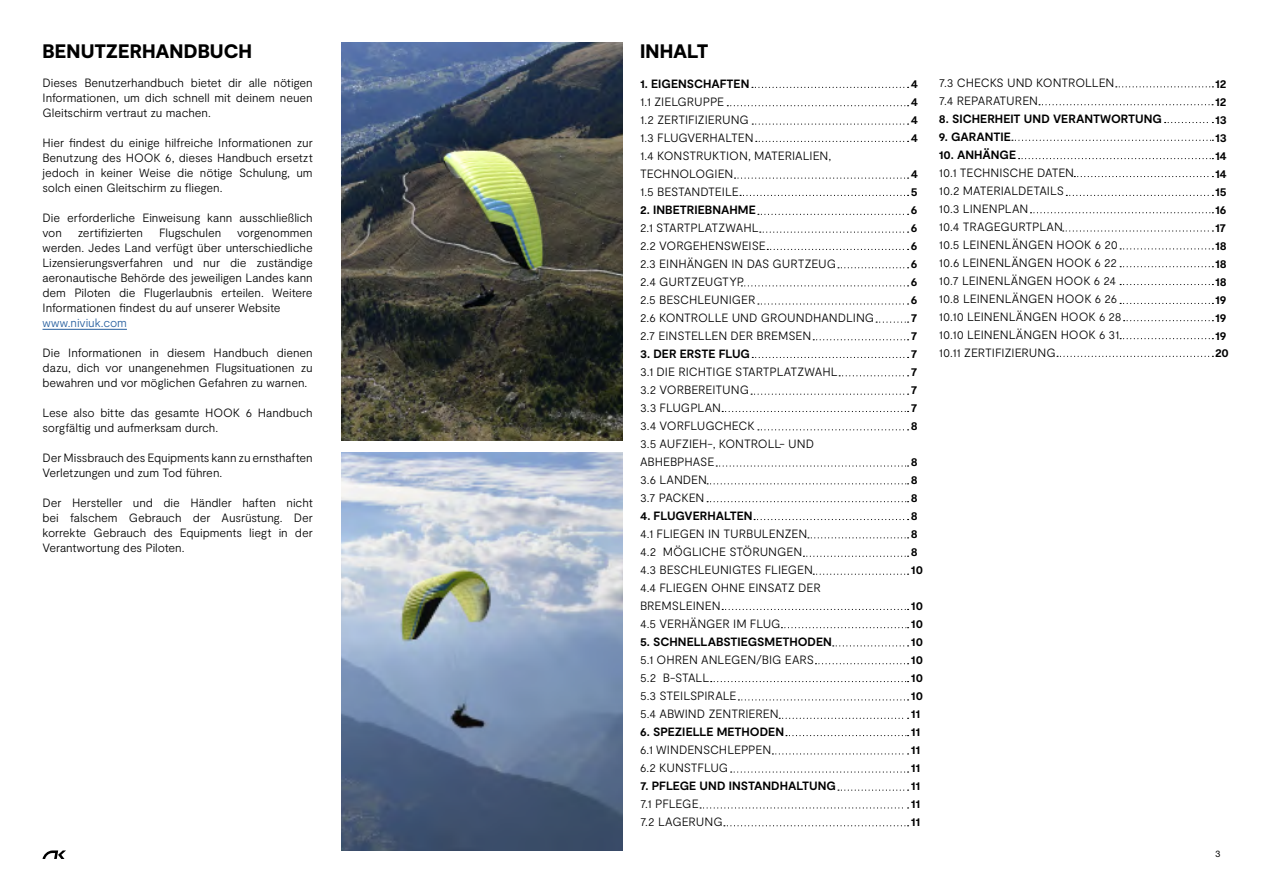
<style>
.page{position:relative;width:1263px;height:893px;background:#fff}
.page>*{position:absolute;margin:0;border:0;box-sizing:border-box;transform-origin:0 0}
.t1{font:900 19.5px "Moderat";color:#000}
.t2{font:300 12px/18px "Moderat";letter-spacing:-.01em;color:#000}
.t3{font:700 12px/18px "Moderat";color:#000;text-align:justify}
.t4{font:300 12px "Moderat";letter-spacing:-.005em;color:#265e9e}
.t5{font:9px "Helvetica Neue LT Std";color:#000}
</style>
<div class="page">
<hr style="left:43px;top:329px;width:84px;height:1px;background:#265e9e">
<img style="left:341px;top:43px;width:282px;height:397px">
<img style="left:341px;top:453px;width:282px;height:397px">
<svg style="left:752px;top:87px;width:156px;height:1px"></svg>
<svg style="left:1116px;top:86px;width:97px;height:1px"></svg>
<svg style="left:722px;top:411px;width:186px;height:1px"></svg>
<svg style="left:758px;top:429px;width:150px;height:1px"></svg>
<svg style="left:740px;top:195px;width:168px;height:1px"></svg>
<svg style="left:1066px;top:195px;width:147px;height:1px"></svg>
<svg style="left:754px;top:519px;width:154px;height:1px"></svg>
<svg style="left:781px;top:627px;width:127px;height:1px"></svg>
<svg style="left:756px;top:141px;width:152px;height:1px"></svg>
<svg style="left:1012px;top:140px;width:201px;height:1px"></svg>
<svg style="left:767px;top:249px;width:141px;height:1px"></svg>
<svg style="left:752px;top:357px;width:156px;height:1px"></svg>
<svg style="left:711px;top:681px;width:197px;height:1px"></svg>
<svg style="left:727px;top:105px;width:181px;height:1px"></svg>
<svg style="left:1039px;top:104px;width:174px;height:1px"></svg>
<svg style="left:758px;top:214px;width:150px;height:1px"></svg>
<svg style="left:1030px;top:212px;width:183px;height:1px"></svg>
<svg style="left:1063px;top:230px;width:150px;height:2px"></svg>
<svg style="left:1120px;top:248px;width:93px;height:1px"></svg>
<svg style="left:1120px;top:266px;width:93px;height:1px"></svg>
<svg style="left:1120px;top:284px;width:93px;height:1px"></svg>
<svg style="left:1120px;top:303px;width:93px;height:1px"></svg>
<svg style="left:1124px;top:320px;width:89px;height:1px"></svg>
<svg style="left:1120px;top:338px;width:93px;height:1px"></svg>
<svg style="left:1057px;top:356px;width:156px;height:1px"></svg>
<svg style="left:808px;top:537px;width:100px;height:1px"></svg>
<svg style="left:833px;top:645px;width:75px;height:1px"></svg>
<svg style="left:1018px;top:158px;width:195px;height:1px"></svg>
<svg style="left:707px;top:483px;width:201px;height:1px"></svg>
<svg style="left:716px;top:465px;width:192px;height:2px"></svg>
<svg style="left:838px;top:267px;width:70px;height:1px"></svg>
<svg style="left:839px;top:375px;width:69px;height:1px"></svg>
<svg style="left:738px;top:699px;width:170px;height:1px"></svg>
<svg style="left:752px;top:124px;width:156px;height:1px"></svg>
<svg style="left:1165px;top:122px;width:48px;height:1px"></svg>
<svg style="left:760px;top:232px;width:148px;height:1px"></svg>
<svg style="left:803px;top:556px;width:105px;height:1px"></svg>
<svg style="left:813px;top:574px;width:95px;height:1px"></svg>
<svg style="left:813px;top:339px;width:95px;height:1px"></svg>
<svg style="left:815px;top:663px;width:93px;height:1px"></svg>
<svg style="left:734px;top:178px;width:174px;height:1px"></svg>
<svg style="left:1074px;top:176px;width:139px;height:1px"></svg>
<svg style="left:707px;top:501px;width:201px;height:1px"></svg>
<svg style="left:741px;top:285px;width:167px;height:1px"></svg>
<svg style="left:758px;top:303px;width:150px;height:2px"></svg>
<svg style="left:876px;top:322px;width:32px;height:1px"></svg>
<svg style="left:722px;top:609px;width:186px;height:1px"></svg>
<svg style="left:751px;top:394px;width:157px;height:1px"></svg>
<svg style="left:779px;top:718px;width:129px;height:1px"></svg>
<svg style="left:786px;top:735px;width:122px;height:1px"></svg>
<svg style="left:772px;top:753px;width:136px;height:1px"></svg>
<svg style="left:731px;top:771px;width:177px;height:2px"></svg>
<svg style="left:838px;top:790px;width:70px;height:1px"></svg>
<svg style="left:700px;top:807px;width:208px;height:1px"></svg>
<svg style="left:724px;top:825px;width:184px;height:1px"></svg>
<svg style="left:43px;top:850px;width:23px;height:9px"></svg>
<h1 class="t1" style="left:43px;top:40px;width:211px">BENUTZERHANDBUCH</h1>
<p class="t2" style="left:43px;top:76px;width:272px;line-height:15px;text-align:justify">Dieses Benutzerhandbuch bietet dir alle nötigen Informationen, um dich schnell mit deinem neuen Gleitschirm vertraut zu machen.</p>
<p class="t2" style="left:43px;top:136px;width:272px;line-height:15px;text-align:justify">Hier findest du einige hilfreiche Informationen zur Benutzung des HOOK 6, dieses Handbuch ersetzt jedoch in keiner Weise die nötige Schulung, um solch einen Gleitschirm zu fliegen.</p>
<p class="t2" style="left:43px;top:211px;width:272px;line-height:15px">Die erforderliche Einweisung kann ausschließlich von</p>
<p class="t2" style="left:78px;top:224px;width:67px">zertifizierten</p>
<p class="t2" style="left:159px;top:224px;width:64px">Flugschulen</p>
<p class="t2" style="left:43px;top:226px;width:272px;line-height:15px;text-align:justify;text-indent:195px">vorgenommen werden. Jedes Land verfügt über unterschiedliche Lizensierungsverfahren und nur die zuständige aeronautische Behörde des jeweiligen Landes kann dem Piloten die Flugerlaubnis erteilen. Weitere Informationen findest du auf unserer Website</p>
<p class="t4" style="left:43px;top:316px;width:86px">www.niviuk.com</p>
<p class="t2" style="left:43px;top:346px;width:272px;line-height:15px;text-align:justify">Die Informationen in diesem Handbuch dienen dazu, dich vor unangenehmen Flugsituationen zu bewahren und vor möglichen Gefahren zu warnen.</p>
<p class="t2" style="left:43px;top:406px;width:272px;line-height:15px">Lese also bitte das gesamte HOOK 6 Handbuch sorgfältig und aufmerksam durch.</p>
<p class="t2" style="left:43px;top:451px;width:272px;line-height:15px">Der Missbrauch des Equipments kann zu ernsthaften<br>Verletzungen und zum Tod führen.</p>
<p class="t2" style="left:43px;top:496px;width:272px;line-height:15px;text-align:justify">Der Hersteller und die Händler haften nicht bei falschem Gebrauch der Ausrüstung. Der korrekte Gebrauch des Equipments liegt in der Verantwortung des Piloten.</p>
<h1 class="t1" style="left:640px;top:40px;width:70px">INHALT</h1>
<p class="t3" style="left:640px;top:76px;width:111px">1. EIGENSCHAFTEN</p>
<p class="t2" style="left:640px;top:93px;width:193px">1.1 ZIELGRUPPE<br>1.2 ZERTIFIZIERUNG<br>1.3 FLUGVERHALTEN<br>1.4 KONSTRUKTION, MATERIALIEN,<br>TECHNOLOGIEN<br>1.5 BESTANDTEILE</p>
<p class="t3" style="left:640px;top:202px;width:117px">2. INBETRIEBNAHME</p>
<p class="t2" style="left:640px;top:219px;width:236px">2.1 STARTPLATZWAHL<br>2.2 VORGEHENSWEISE<br>2.3 EINHÄNGEN IN DAS GURTZEUG<br>2.4 GURTZEUGTYP<br>2.5 BESCHLEUNIGER<br>2.6 KONTROLLE UND GROUNDHANDLING<br>2.7 EINSTELLEN DER BREMSEN</p>
<p class="t3" style="left:640px;top:346px;width:112px">3. DER ERSTE FLUG</p>
<p class="t2" style="left:640px;top:363px;width:199px">3.1 DIE RICHTIGE STARTPLATZWAHL<br>3.2 VORBEREITUNG<br>3.3 FLUGPLAN<br>3.4 VORFLUGCHECK<br>3.5 AUFZIEH-, KONTROLL- UND<br>ABHEBPHASE<br>3.6 LANDEN<br>3.7 PACKEN</p>
<p class="t3" style="left:640px;top:508px;width:114px">4. FLUGVERHALTEN</p>
<p class="t2" style="left:640px;top:525px;width:182px">4.1 FLIEGEN IN TURBULENZEN<br>4.2 MÖGLICHE STÖRUNGEN<br>4.3 BESCHLEUNIGTES FLIEGEN<br>4.4 FLIEGEN OHNE EINSATZ DER<br>BREMSLEINEN<br>4.5 VERHÄNGER IM FLUG</p>
<p class="t3" style="left:640px;top:634px;width:193px">5. SCHNELLABSTIEGSMETHODEN</p>
<p class="t2" style="left:640px;top:651px;width:176px">5.1 OHREN ANLEGEN/BIG EARS<br>5.2 B-STALL<br>5.3 STEILSPIRALE<br>5.4 ABWIND ZENTRIEREN</p>
<p class="t3" style="left:640px;top:724px;width:146px">6. SPEZIELLE METHODEN</p>
<p class="t2" style="left:640px;top:741px;width:133px">6.1 WINDENSCHLEPPEN<br>6.2 KUNSTFLUG</p>
<p class="t3" style="left:640px;top:778px;width:197px">7. PFLEGE UND INSTANDHALTUNG</p>
<p class="t2" style="left:640px;top:795px;width:84px">7.1 PFLEGE<br>7.2 LAGERUNG</p>
<p class="t3" style="left:911px;top:76px;width:9px">4<br>4<br>4<br>4</p>
<p class="t3" style="left:911px;top:166px;width:9px">4<br>5<br>6<br>6<br>6<br>6<br>6<br>6<br>7<br>7<br>7<br>7<br>7<br>7<br>8</p>
<p class="t3" style="left:911px;top:454px;width:14px;text-align:left">8<br>8<br>8<br>8<br>8<br>8<br>10</p>
<p class="t3" style="left:911px;top:598px;width:14px;text-align:left">10<br>10<br>10<br>10<br>10<br>10<br>11<br>11<br>11<br>11<br>11<br>11<br>11</p>
<p class="t2" style="left:939px;top:74px;width:177px">7.3 CHECKS UND KONTROLLEN<br>7.4 REPARATUREN</p>
<p class="t3" style="left:939px;top:111px;width:225px">8. SICHERHEIT UND VERANTWORTUNG</p>
<p class="t3" style="left:939px;top:129px;width:74px">9. GARANTIE</p>
<p class="t3" style="left:939px;top:147px;width:79px">10. ANHÄNGE</p>
<p class="t2" style="left:939px;top:164px;width:184px">10.1 TECHNISCHE DATEN<br>10.2 MATERIALDETAILS<br>10.3 LINENPLAN<br>10.4 TRAGEGURTPLAN<br>10.5 LEINENLÄNGEN HOOK 6 20<br>10.6 LEINENLÄNGEN HOOK 6 22<br>10.7 LEINENLÄNGEN HOOK 6 24<br>10.8 LEINENLÄNGEN HOOK 6 26<br>10.10 LEINENLÄNGEN HOOK 6 28<br>10.10 LEINENLÄNGEN HOOK 6 31<br>10.11 ZERTIFIZIERUNG</p>
<p class="t3" style="left:1215px;top:76px;width:13px">12<br>12<br>13<br>13<br>14<br>14<br>15<br>16<br>17<br>18<br>18<br>18<br>19<br>19<br>19</p>
<p class="t3" style="left:1215px;top:344px;width:15px">20</p>
<p class="t5" style="left:1215px;top:848px;width:7px">3</p>
</div>
